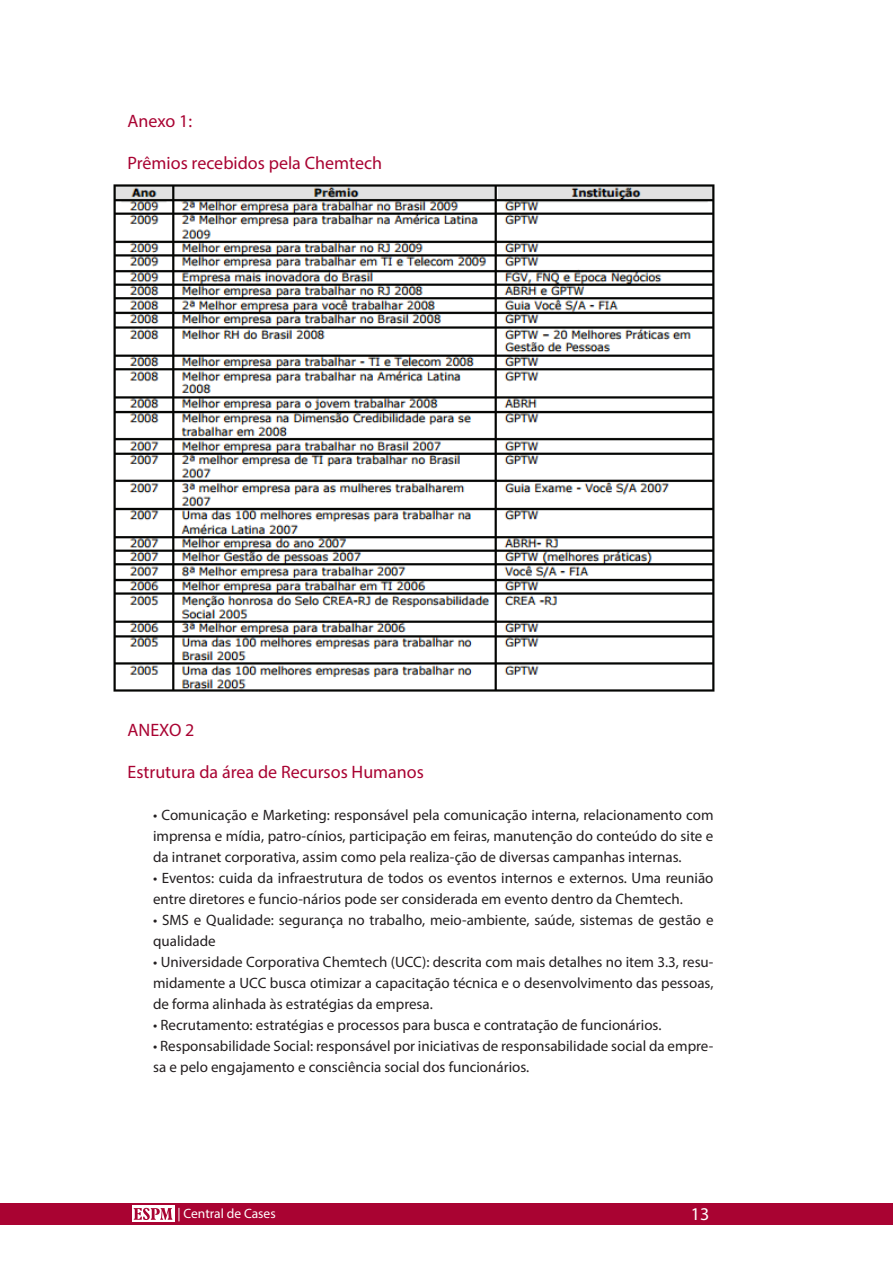
<style>
.page{position:relative;width:893px;height:1263px;background:#fff}
.page>*{position:absolute;margin:0;border:0;box-sizing:border-box;transform-origin:0 0}
.subtitulo_textocorri{font:18px "Myriad Pro";color:#a90332}
.t1{font:18px "Myriad Pro";color:#fff}
.corpotexto{font:15px/21px "Myriad Pro";color:#231f20}
.t2{font:13.5px "Myriad Pro";color:#fff}
</style>
<div class="page">
<div style="left:0;top:1203px;width:893px;height:22px;background:#a90332"></div>
<div style="left:132px;top:1206px;width:42px;height:16px;background:#fff"></div>
<svg style="left:134px;top:1208px;width:38px;height:12px"></svg>
<img style="left:113px;top:184px;width:602px;height:508px">
<p class="subtitulo_textocorri" style="left:128px;top:110px;width:66px">Anexo 1:</p>
<p class="subtitulo_textocorri" style="left:128px;top:152px;width:256px">Prêmios recebidos pela Chemtech</p>
<p class="subtitulo_textocorri" style="left:128px;top:719px;width:68px">ANEXO 2</p>
<p class="subtitulo_textocorri" style="left:128px;top:761px;width:298px">Estrutura da área de Recursos Humanos</p>
<p class="corpotexto" style="left:153px;top:805px;width:562px;text-align:justify">• Comunicação e Marketing: responsável pela comunicação interna, relacionamento com imprensa e mídia, patro-cínios, participação em feiras, manutenção do conteúdo do site e da intranet corporativa, assim como pela realiza-ção de diversas campanhas internas.</p>
<p class="corpotexto" style="left:153px;top:868px;width:562px">• Eventos: cuida da infraestrutura de todos os eventos internos e externos. Uma reunião entre diretores e funcio-nários pode ser considerada em evento dentro da Chemtech.</p>
<p class="corpotexto" style="left:153px;top:910px;width:562px">• SMS e Qualidade: segurança no trabalho, meio-ambiente, saúde, sistemas de gestão e qualidade</p>
<p class="corpotexto" style="left:153px;top:952px;width:562px;text-align:justify">• Universidade Corporativa Chemtech (UCC): descrita com mais detalhes no item 3.3, resu&shy;midamente a UCC busca otimizar a capacitação técnica e o desenvolvimento das pessoas, de forma alinhada às estratégias da empresa.</p>
<p class="corpotexto" style="left:153px;top:1015px;width:510px">• Recrutamento: estratégias e processos para busca e contratação de funcionários.</p>
<p class="corpotexto" style="left:153px;top:1036px;width:562px">• Responsabilidade Social: responsável por iniciativas de responsabilidade social da empre&shy;sa e pelo engajamento e consciência social dos funcionários.</p>
<p class="t2" style="left:177px;top:1205px;width:100px">| Central de Cases</p>
<p class="t1" style="left:691px;top:1203px;width:20px">13</p>
</div>
